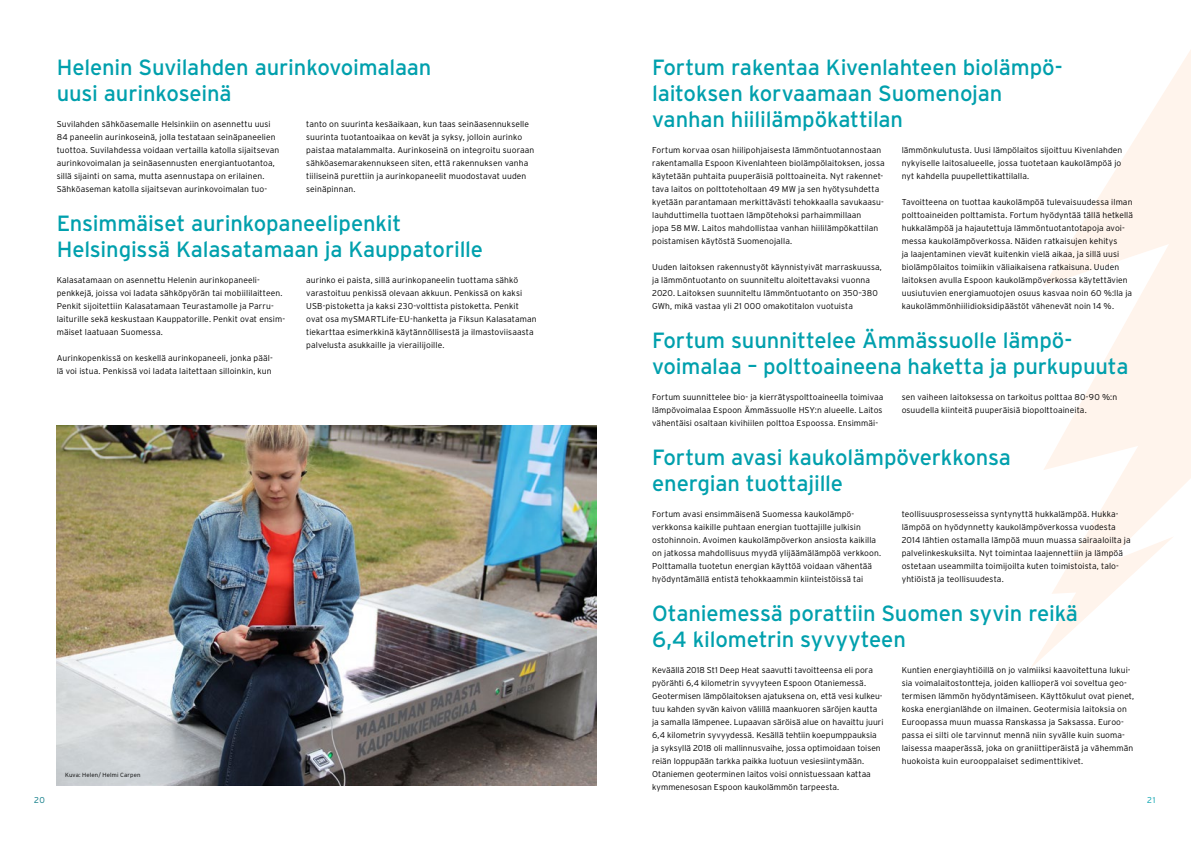
<style>
.page{position:relative;width:1191px;height:842px;background:#fff}
.page>*{position:absolute;margin:0;border:0;box-sizing:border-box;transform-origin:0 0}
.t1{font:22px/26px "Interstate";letter-spacing:-.01em;color:#00a0ad}
.t2{font:300 8.5px/13px "Interstate";letter-spacing:.01em;color:#000}
.t3{font:300 8.5px "Interstate";color:#007480}
.t4{font:300 8.5px "Interstate";color:#00a0ad}
.t5{font:300 6px "Interstate";letter-spacing:.025em;color:#000}
</style>
<div class="page">
<svg style="left:1031px;top:50px;width:160px;height:618px"></svg>
<img style="left:57px;top:426px;width:539px;height:359px">
<h1 class="t1" style="left:57px;top:54px;width:376px">Helenin Suvilahden aurinkovoimalaan uusi aurinkoseinä</h1>
<p class="t2" style="left:57px;top:117px;width:224px">Suvilahden sähköasemalle Helsinkiin on asennettu uusi 84 paneelin aurinkoseinä, jolla testataan seinäpaneelien tuottoa. Suvilahdessa voidaan vertailla katolla sijaitsevan aurinkovoimalan ja seinäasennusten energiantuotantoa, sillä sijainti on sama, mutta asennustapa on erilainen.<br>Sähköaseman katolla sijaitsevan aurinkovoimalan tuo-</p>
<p class="t2" style="left:306px;top:117px;width:230px">tanto on suurinta kesäaikaan, kun taas seinäasennukselle suurinta tuotantoaikaa on kevät ja syksy, jolloin aurinko paistaa matalammalta. Aurinkoseinä on integroitu suoraan sähköasemarakennukseen siten, että rakennuksen vanha tiiliseinä purettiin ja aurinkopaneelit muodostavat uuden seinäpinnan.</p>
<h1 class="t1" style="left:57px;top:210px;width:428px">Ensimmäiset aurinkopaneelipenkit<br>Helsingissä Kalasatamaan ja Kauppatorille</h1>
<p class="t2" style="left:57px;top:273px;width:230px">Kalasatamaan on asennettu Helenin aurinkopaneeli&shy;penkkejä, joissa voi ladata sähköpyörän tai mobiililaitteen.<br>Penkit sijoitettiin Kalasatamaan Teurastamolle ja Parru&shy;laiturille sekä keskustaan Kauppatorille. Penkit ovat ensim&shy;mäiset laatuaan Suomessa.</p>
<p class="t2" style="left:57px;top:351px;width:218px">Aurinkopenkissä on keskellä aurinkopaneeli, jonka pääl&shy;lä voi istua. Penkissä voi ladata laitettaan silloinkin, kun</p>
<p class="t2" style="left:306px;top:273px;width:232px">aurinko ei paista, sillä aurinkopaneelin tuottama sähkö varastoituu penkissä olevaan akkuun. Penkissä on kaksi USB-pistoketta ja kaksi 230-volttista pistoketta. Penkit ovat osa mySMARTLife-EU-hanketta ja Fiksun Kalasataman tiekarttaa esimerkkinä käytännöllisestä ja ilmastoviisaasta palvelusta asukkaille ja vierailijoille.</p>
<p class="t5" style="left:65px;top:771px;width:77px">Kuva: Helen/ Helmi Carpen</p>
<h1 class="t1" style="left:652px;top:54px;width:409px">Fortum rakentaa Kivenlahteen biolämpö&shy;laitoksen korvaamaan Suomenojan vanhan hiililämpökattilan</h1>
<p class="t2" style="left:652px;top:143px;width:234px">Fortum korvaa osan hiilipohjaisesta lämmöntuotannostaan rakentamalla Espoon Kivenlahteen biolämpölaitoksen, jossa käytetään puhtaita puuperäisiä polttoaineita. Nyt rakennet&shy;tava laitos on polttoteholtaan 49 MW ja sen hyötysuhdetta kyetään parantamaan merkittävästi tehokkaalla savukaasu&shy;lauhduttimella tuottaen lämpötehoksi parhaimmillaan<br>jopa 58 MW. Laitos mahdollistaa vanhan hiililämpökattilan poistamisen käytöstä Suomenojalla.</p>
<p class="t2" style="left:652px;top:260px;width:231px">Uuden laitoksen rakennustyöt käynnistyivät marraskuussa, ja lämmöntuotanto on suunniteltu aloitettavaksi vuonna 2020. Laitoksen suunniteltu lämmöntuotanto on 350–380<br>GWh, mikä vastaa yli 21 000 omakotitalon vuotuista</p>
<p class="t2" style="left:901px;top:143px;width:222px">lämmönkulutusta. Uusi lämpölaitos sijoittuu Kivenlahden nykyiselle laitosalueelle, jossa tuotetaan kaukolämpöä jo nyt kahdella puupellettikattilalla.</p>
<p class="t2" style="left:901px;top:195px;width:233px">Tavoitteena on tuottaa kaukolämpöä tulevaisuudessa ilman polttoaineiden polttamista. Fortum hyödyntää tällä hetkellä hukkalämpöä ja hajautettuja lämmöntuotantotapoja avoi&shy;messa kaukolämpöverkossa. Näiden ratkaisujen kehitys<br>ja laajentaminen vievät kuitenkin vielä aikaa, ja sillä uusi biolämpölaitos toimiikin väliaikaisena ratkaisuna. Uuden laitoksen avulla Espoon kaukolämpöverkossa käytettävien uusiutuvien energiamuotojen osuus kasvaa noin 60 %:lla ja kaukolämmönhiilidioksidipäästöt vähenevät noin 14 %.</p>
<h1 class="t1" style="left:652px;top:327px;width:478px">Fortum suunnittelee Ämmässuolle lämpö&shy;voimalaa – polttoaineena haketta ja purkupuuta</h1>
<p class="t2" style="left:652px;top:390px;width:233px;text-align:justify">Fortum suunnittelee bio- ja kierrätyspolttoaineella toimivaa lämpövoimalaa Espoon Ämmässuolle HSY:n alueelle. Laitos vähentäisi osaltaan kivihiilen polttoa Espoossa. Ensimmäi-</p>
<p class="t2" style="left:901px;top:390px;width:217px">sen vaiheen laitoksessa on tarkoitus polttaa 80-90 %:n osuudella kiinteitä puuperäisiä biopolttoaineita.</p>
<h1 class="t1" style="left:652px;top:444px;width:360px">Fortum avasi kaukolämpöverkkonsa energian tuottajille</h1>
<p class="t2" style="left:652px;top:507px;width:230px">Fortum avasi ensimmäisenä Suomessa kaukolämpö&shy;verkkonsa kaikille puhtaan energian tuottajille julkisin ostohinnoin. Avoimen kaukolämpöverkon ansiosta kaikilla on jatkossa mahdollisuus myydä ylijäämälämpöä verkkoon.<br>Polttamalla tuotetun energian käyttöä voidaan vähentää hyödyntämällä entistä tehokkaammin kiinteistöissä tai</p>
<p class="t2" style="left:901px;top:507px;width:230px">teollisuusprosesseissa syntynyttä hukkalämpöä. Hukka&shy;lämpöä on hyödynnetty kaukolämpöverkossa vuodesta 2014 lähtien ostamalla lämpöä muun muassa sairaaloilta ja palvelinkeskuksilta. Nyt toimintaa laajennettiin ja lämpöä ostetaan useammilta toimijoilta kuten toimistoista, talo&shy;yhtiöistä ja teollisuudesta.</p>
<h1 class="t1" style="left:652px;top:600px;width:427px">Otaniemessä porattiin Suomen syvin reikä<br>6,4 kilometrin syvyyteen</h1>
<p class="t2" style="left:652px;top:663px;width:233px">Keväällä 2018 St1 Deep Heat saavutti tavoitteensa eli pora pyörähti 6,4 kilometrin syvyyteen Espoon Otaniemessä.<br>Geotermisen lämpölaitoksen ajatuksena on, että vesi kulkeu&shy;tuu kahden syvän kaivon välillä maankuoren säröjen kautta ja samalla lämpenee. Lupaavan säröisä alue on havaittu juuri 6,4 kilometrin syvyydessä. Kesällä tehtiin koepumppauksia ja syksyllä 2018 oli mallinnusvaihe, jossa optimoidaan toisen reiän loppupään tarkka paikka luotuun vesiesiintymään.<br>Otaniemen geoterminen laitos voisi onnistuessaan kattaa kymmenesosan Espoon kaukolämmön tarpeesta.</p>
<p class="t2" style="left:901px;top:663px;width:234px">Kuntien energiayhtiöillä on jo valmiiksi kaavoitettuna lukui&shy;sia voimalaitostontteja, joiden kallioperä voi soveltua geo&shy;termisen lämmön hyödyntämiseen. Käyttökulut ovat pienet, koska energianlähde on ilmainen. Geotermisia laitoksia on Euroopassa muun muassa Ranskassa ja Saksassa. Euroo&shy;passa ei silti ole tarvinnut mennä niin syvälle kuin suoma&shy;laisessa maaperässä, joka on graniittiperäistä ja vähemmän huokoista kuin eurooppalaiset sedimenttikivet.</p>
<p class="t3" style="left:34px;top:795px;width:12px">20</p>
<p class="t4" style="left:1147px;top:795px;width:10px">21</p>
</div>
